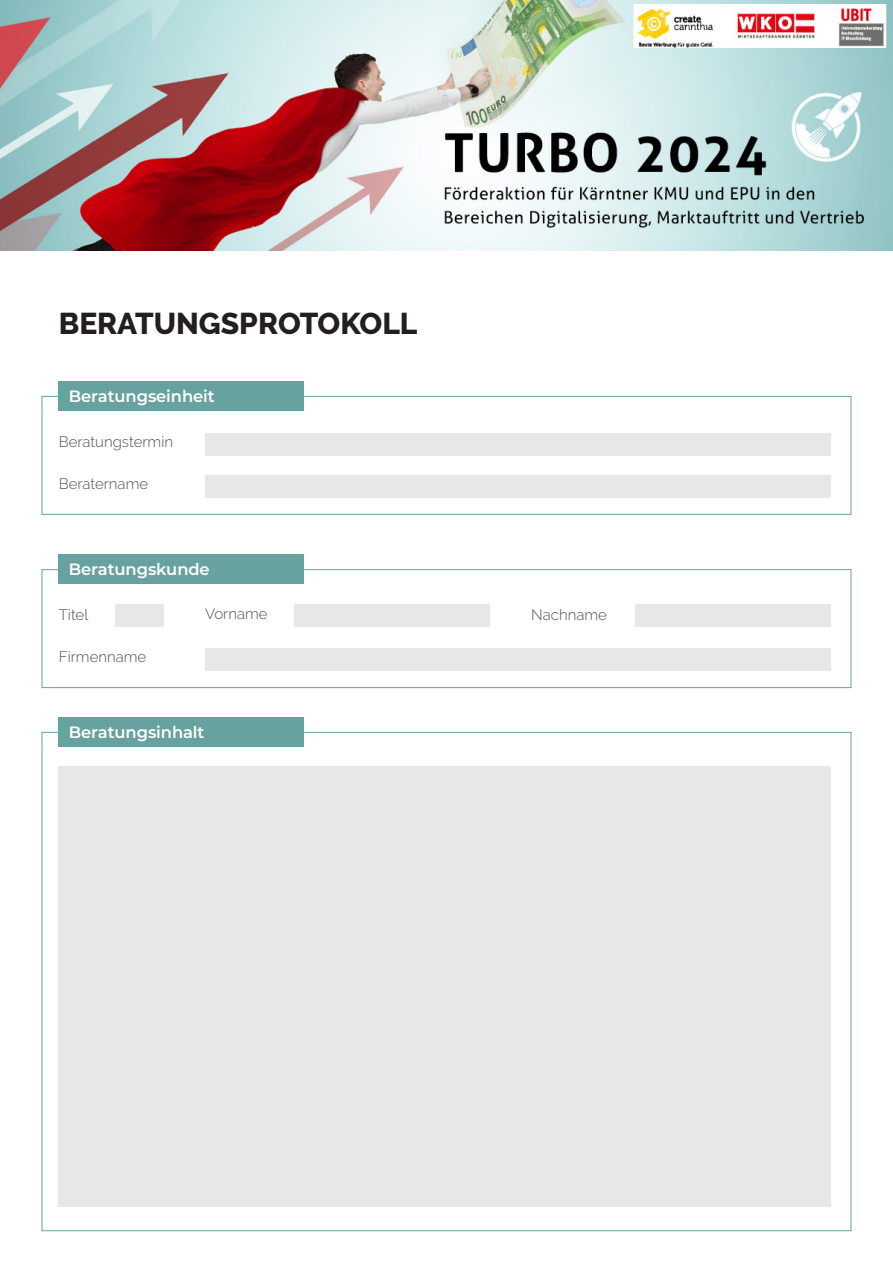
<style>
.page{position:relative;width:893px;height:1263px;background:#fff}
.page>*{position:absolute;margin:0;border:0;box-sizing:border-box;transform-origin:0 0}
.Title_Form{font:800 30px "Raleway";color:#231f20}
.Title_2{font:100 16.35px "Montserrat";color:#fff}
.Text{font:300 15px "Raleway";color:#505052}
</style>
<div class="page">
<div style="left:42px;top:396px;width:809px;height:119px;background:#fff;border:1px solid #67a2a0"></div>
<div style="left:42px;top:569px;width:809px;height:119px;background:#fff;border:1px solid #67a2a0"></div>
<div style="left:42px;top:732px;width:809px;height:499px;background:#fff;border:1px solid #67a2a0"></div>
<div style="left:59px;top:381px;width:245px;height:30px;background:#67a2a0"></div>
<div style="left:59px;top:554px;width:245px;height:30px;background:#67a2a0"></div>
<div style="left:59px;top:717px;width:245px;height:30px;background:#67a2a0"></div>
<div style="left:206px;top:433px;width:625px;height:22px;background:#e6e7e9"></div>
<div style="left:115px;top:604px;width:48px;height:22px;background:#e6e7e9"></div>
<div style="left:206px;top:475px;width:625px;height:22px;background:#e6e7e9"></div>
<div style="left:206px;top:648px;width:625px;height:22px;background:#e6e7e9"></div>
<div style="left:59px;top:766px;width:772px;height:441px;background:#e6e7e9"></div>
<div style="left:294px;top:604px;width:195px;height:22px;background:#e6e7e9"></div>
<div style="left:635px;top:605px;width:196px;height:22px;background:#e6e7e9"></div>
<img style="left:0;top:0;width:893px;height:250px">
<p class="Title_Form" style="left:59px;top:307px;width:360px">BERATUNGSPROTOKOLL</p>
<p class="Title_2" style="left:69px;top:385px;width:147px">Beratungseinheit</p>
<p class="Text" style="left:59px;top:433px;width:116px">Beratungstermin</p>
<p class="Text" style="left:59px;top:475px;width:91px">Beratername</p>
<p class="Title_2" style="left:69px;top:558px;width:142px">Beratungskunde</p>
<p class="Text" style="left:59px;top:606px;width:31px">Titel</p>
<p class="Text" style="left:59px;top:648px;width:89px">Firmenname</p>
<p class="Text" style="left:205px;top:605px;width:64px">Vorname</p>
<p class="Text" style="left:531px;top:606px;width:77px">Nachname</p>
<p class="Title_2" style="left:69px;top:721px;width:137px">Beratungsinhalt</p>
</div>
